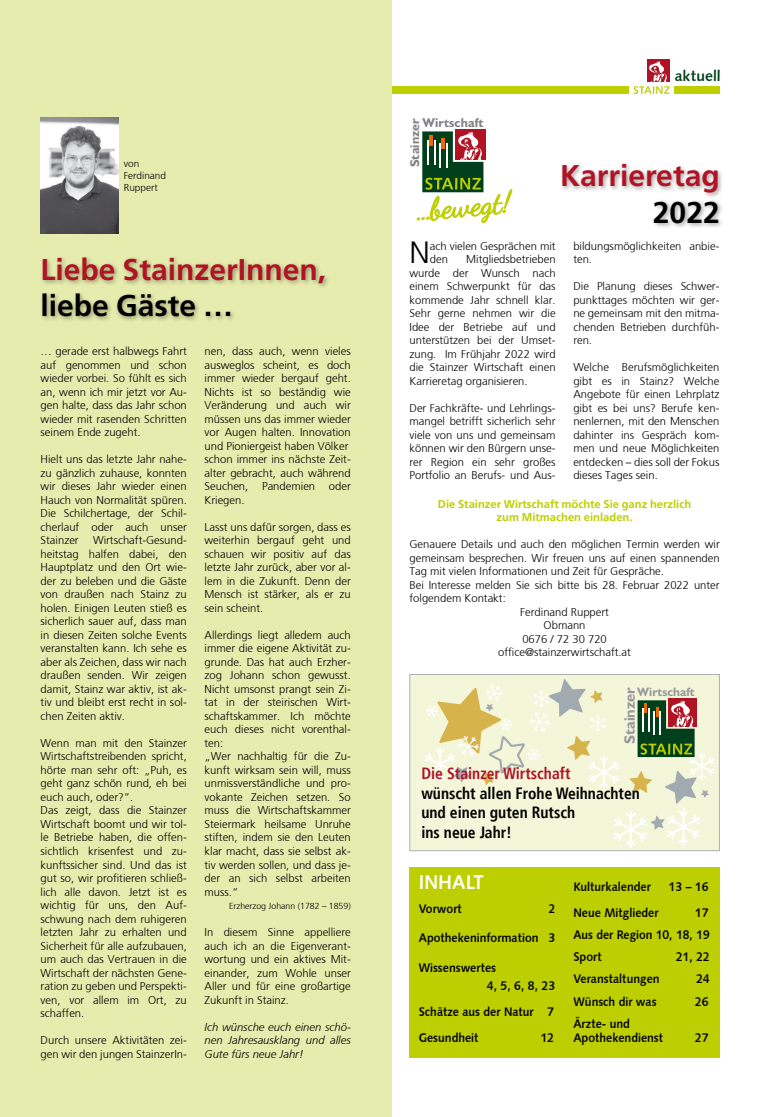
<style>
.page{position:relative;width:780px;height:1117px;background:#fff}
.page>*{position:absolute;margin:0;border:0;box-sizing:border-box;transform-origin:0 0}
.t1{font:300 30.62px "Frutiger";color:#000}
.t2{font:700 30px "Frutiger EE";color:#b01424}
.t3{font:700 30px "Frutiger EE";color:#000}
.t4{font:20px "Humanist 531 BT Bold A";color:#fff;scale:.95 1}
.t5{font:700 condensed 16.25px/19.5px "Frutiger";color:#000;scale:.96 1}
.t6{font:700 condensed 16.25px "Frutiger";color:#b01424;scale:.96 1}
.t7{font:700 15.12px "Humanist 521 BT";color:#98989c}
.t8{font:15px "Humanist 531 BT Bold A";color:#003f1b}
.t9{font:700 12.75px "Humanist 521 BT";letter-spacing:.01em;color:#818084}
.t10{font:12.5px/22.1px "Humanist 531 BT Bold A";letter-spacing:-.005em;color:#000;scale:.93 1}
.t11{font:700 12.25px "Humanist 521 BT";color:#98989c}
.t12{font:300 11.25px/13.5px "Frutiger";color:#000;text-align:justify}
.t13{font:italic 300 11.25px/13.5px "Frutiger";color:#000;text-align:justify}
.t14{font:700 11.25px/13.5px "Frutiger EE";color:#bdcf00;text-align:center}
.t15{font:300 10px/12px "Frutiger";color:#000}
.t16{font:300 8.75px "Frutiger";color:#000}
</style>
<div class="page">
<div style="left:674px;top:86px;width:46px;height:8px;background:#bdcf00"></div>
<div style="left:82px;top:86px;width:546px;height:8px;background:#bdcf00"></div>
<div style="left:646px;top:59px;width:23px;height:23px;background:#b01424"></div>
<svg style="left:633px;top:61px;width:36px;height:33px"></svg>
<div style="left:0;top:0;width:392px;height:1116px;background:#e6ecad"></div>
<div style="left:559px;top:162px;width:165px;height:67px;background:#000;opacity:.35"></div>
<div style="left:409px;top:866px;width:310px;height:191px;background:#bdcf00"></div>
<div style="left:40px;top:255px;width:291px;height:68px;background:#000;opacity:.35"></div>
<img style="left:41px;top:117px;width:78px;height:116px">
<div style="left:409px;top:674px;width:310px;height:176px;background:#f3f6d9;border:1px solid #aeafb2"></div>
<svg style="left:423px;top:679px;width:292px;height:170px"></svg>
<div style="left:455px;top:129px;width:30px;height:31px;background:#b01424"></div>
<svg style="left:417px;top:131px;width:95px;height:91px"></svg>
<p class="t15" style="left:124px;top:158px;width:44px">von<br>Ferdinand<br>Ruppert</p>
<h2 class="t2" style="left:41px;top:252px;width:287px">Liebe StainzerInnen,</h2>
<h2 class="t3" style="left:41px;top:288px;width:194px">liebe Gäste …</h2>
<p class="t12" style="left:41px;top:344px;width:148px">… gerade erst halbwegs Fahrt auf genommen und schon wieder vorbei. So fühlt es sich an, wenn ich mir jetzt vor Au&shy;gen halte, dass das Jahr schon wieder mit rasenden Schritten seinem Ende zugeht.</p>
<p class="t12" style="left:41px;top:452px;width:148px">Hielt uns das letzte Jahr nahe&shy;zu gänzlich zuhause, konnten wir dieses Jahr wieder einen Hauch von Normalität spüren.<br>Die Schilchertage, der Schil&shy;cherlauf oder auch unser Stainzer</p>
<p class="t12" style="left:204px;top:344px;width:148px;text-align:left">nen, dass auch, wenn vieles ausweglos scheint, es doch immer wieder bergauf geht.<br>Nichts ist so beständig wie<br>Veränderung und auch wir müssen uns das immer wieder vor Augen halten. Innovation und Pioniergeist haben Völker schon immer ins nächste Zeit&shy;alter gebracht, auch während<br>Seuchen, Pandemien oder<br>Kriegen.</p>
<p class="t12" style="left:204px;top:520px;width:148px">Lasst uns dafür sorgen, dass es weiterhin bergauf geht und schauen wir positiv auf das letzte Jahr zurück, aber vor al&shy;lem in die Zukunft. Denn der Mensch ist stärker, als er zu sein scheint.</p>
<p class="t12" style="left:204px;top:628px;width:148px;text-align:left">Allerdings liegt alledem auch immer die eigene Aktivität zu&shy;grunde. Das hat auch Erzher&shy;zog Johann schon gewusst.<br>Nicht umsonst prangt sein Zi&shy;tat in der steirischen Wirt&shy;schaftskammer. Ich möchte euch dieses nicht vorenthal&shy;ten:<br>„Wer nachhaltig für die Zu&shy;kunft wirksam sein will, muss unmissverständliche und pro&shy;vokante Zeichen setzen. So muss die Wirtschaftskammer<br>Steiermark heilsame Unruhe stiften, indem sie den Leuten klar macht, dass sie selbst ak&shy;tiv werden sollen, und dass je&shy;der an sich selbst arbeiten muss.“</p>
<p class="t16" style="left:229px;top:900px;width:123px">Erzherzog Johann (1782 – 1859)</p>
<p class="t12" style="left:204px;top:925px;width:148px">In diesem Sinne appelliere auch ich an die Eigenverant&shy;wortung und ein aktives Mit&shy;einander, zum Wohle unser Aller und für eine großartige Zukunft in Stainz.</p>
<p class="t13" style="left:204px;top:1019px;width:148px">Ich wünsche euch einen schö&shy;nen Jahresausklang und alles Gute fürs neue Jahr!</p>
<p class="t12" style="left:41px;top:533px;width:148px;text-indent:52px">Wirtschaft-Gesund&shy;heitstag halfen dabei, den Hauptplatz und den Ort wie&shy;der zu beleben und die Gäste von draußen nach Stainz zu holen. Einigen Leuten stieß es sicherlich sauer auf, dass man in diesen Zeiten solche Events veranstalten kann. Ich sehe es aber als Zeichen, dass wir nach draußen senden. Wir zeigen damit, Stainz war aktiv, ist ak&shy;tiv und bleibt erst recht in sol&shy;chen Zeiten aktiv.</p>
<p class="t12" style="left:41px;top:736px;width:148px;text-align:left">Wenn man mit den Stainzer<br>Wirtschaftstreibenden spricht, hörte man sehr oft: „Puh, es geht ganz schön rund, eh bei euch auch, oder?“.<br>Das zeigt, dass die Stainzer<br>Wirtschaft boomt und wir tol&shy;le Betriebe haben, die offen&shy;sichtlich krisenfest und zu&shy;kunftssicher sind. Und das ist gut so, wir profitieren schließ&shy;lich alle davon. Jetzt ist es wichtig für uns, den Auf&shy;schwung nach dem ruhigeren letzten Jahr zu erhalten und<br>Sicherheit für alle aufzubauen, um auch das Vertrauen in die<br>Wirtschaft der nächsten Gene&shy;ration zu geben und Perspekti&shy;ven, vor allem im Ort, zu schaffen.</p>
<p class="t12" style="left:41px;top:1033px;width:148px">Durch unsere Aktivitäten zei&shy;gen wir den jungen StainzerIn-</p>
<p class="t9" style="left:407px;top:167px;width:51px;rotate:-90deg">Stainzer</p>
<p class="t9" style="left:422px;top:114px;width:63px">Wirtschaft</p>
<h3 class="t8" style="left:674px;top:67px;width:47px">aktuell</h3>
<h2 class="t2" style="left:560px;top:158px;width:161px">Karrieretag</h2>
<h2 class="t3" style="left:653px;top:194px;width:68px">2022</h2>
<h1 class="t1" style="left:409px;top:235px;width:22px">N</h1>
<p class="t12" style="left:430px;top:239px;width:127px">ach vielen Gesprächen mit den</p>
<p class="t12" style="left:409px;top:252px;width:148px;text-indent:57px">Mitgliedsbetrieben wurde der Wunsch nach einem Schwerpunkt für das kommende Jahr schnell klar.<br>Sehr gerne nehmen wir die Idee der Betriebe auf und unterstützen bei der Umset&shy;zung. Im Frühjahr 2022 wird die Stainzer Wirtschaft einen Karrieretag organisieren.</p>
<p class="t12" style="left:409px;top:401px;width:148px">Der Fachkräfte- und Lehrlings&shy;mangel betrifft sicherlich sehr viele von uns und gemeinsam können wir den Bürgern unse&shy;rer Region ein sehr großes Portfolio an Berufs- und Aus-</p>
<p class="t12" style="left:573px;top:239px;width:148px">bildungsmöglichkeiten anbie&shy;ten.</p>
<p class="t12" style="left:573px;top:279px;width:148px">Die Planung dieses Schwer&shy;punkttages möchten wir ger&shy;ne gemeinsam mit den mitma&shy;chenden Betrieben durchfüh&shy;ren.</p>
<p class="t12" style="left:573px;top:360px;width:148px">Welche Berufsmöglichkeiten gibt es in Stainz? Welche Angebote für einen Lehrplatz gibt es bei uns? Berufe ken&shy;nenlernen, mit den Menschen dahinter ins Gespräch kom&shy;men und neue Möglichkeiten entdecken – dies soll der Fokus dieses Tages sein.</p>
<p class="t14" style="left:438px;top:496px;width:255px">Die Stainzer Wirtschaft möchte Sie ganz herzlich zum Mitmachen einladen.</p>
<p class="t12" style="left:409px;top:537px;width:312px">Genauere Details und auch den möglichen Termin werden wir</p>
<p class="t12" style="left:409px;top:551px;width:312px">gemeinsam besprechen. Wir freuen uns auf einen spannenden</p>
<p class="t12" style="left:409px;top:564px;width:256px">Tag mit vielen Informationen und Zeit für Gespräche.</p>
<p class="t12" style="left:409px;top:578px;width:311px">Bei Interesse melden Sie sich bitte bis 28. Februar 2022 unter</p>
<p class="t12" style="left:409px;top:591px;width:98px">folgendem Kontakt:</p>
<p class="t12" style="left:520px;top:605px;width:90px">Ferdinand Ruppert</p>
<p class="t12" style="left:543px;top:618px;width:43px">Obmann</p>
<p class="t12" style="left:522px;top:632px;width:86px">0676 / 72 30 720</p>
<p class="t12" style="left:498px;top:645px;width:134px">office@stainzerwirtschaft.at</p>
<h3 class="t7" style="left:620px;top:744px;width:59px;rotate:-90deg">Stainzer</h3>
<p class="t11" style="left:637px;top:684px;width:59px">Wirtschaft</p>
<h3 class="t6" style="left:421px;top:764px;width:157px">Die Stainzer Wirtschaft</h3>
<h3 class="t5" style="left:421px;top:783px;width:229px">wünscht allen Frohe Weihnachten und einen guten Rutsch<br>ins neue Jahr!</h3>
<h3 class="t4" style="left:419px;top:869px;width:70px">INHALT</h3>
<p class="t10" style="left:573px;top:875px;width:85px">Kulturkalender</p>
<p class="t10" style="left:668px;top:875px;width:44px">13 – 16</p>
<p class="t10" style="left:573px;top:901px;width:93px">Neue Mitglieder</p>
<p class="t10" style="left:419px;top:897px;width:48px">Vorwort</p>
<p class="t10" style="left:548px;top:897px;width:9px">2</p>
<p class="t10" style="left:419px;top:926px;width:148px">Apothekeninformation 3</p>
<p class="t10" style="left:487px;top:957px;width:75px;line-height:18.5px;text-indent:-68px">Wissenswertes<br>4, 5, 6, 8, 23</p>
<p class="t10" style="left:419px;top:998px;width:147px;line-height:25.8px">Schätze aus der Natur 7<br>Gesundheit</p>
<p class="t10" style="left:573px;top:901px;width:148px;text-align:justify;text-indent:121px">17<br>Aus der Region 10, 18, 19<br>Sport</p>
<p class="t10" style="left:675px;top:945px;width:38px">21, 22</p>
<p class="t10" style="left:573px;top:967px;width:94px">Veranstaltungen</p>
<p class="t10" style="left:696px;top:967px;width:16px">24</p>
<p class="t10" style="left:573px;top:989px;width:91px">Wünsch dir was</p>
<p class="t10" style="left:695px;top:989px;width:16px">26</p>
<p class="t10" style="left:573px;top:1016px;width:98px;line-height:13.8px">Ärzte- und<br>Apothekendienst</p>
<p class="t10" style="left:695px;top:1025px;width:16px">27</p>
<p class="t10" style="left:540px;top:1025px;width:16px">12</p>
</div>
